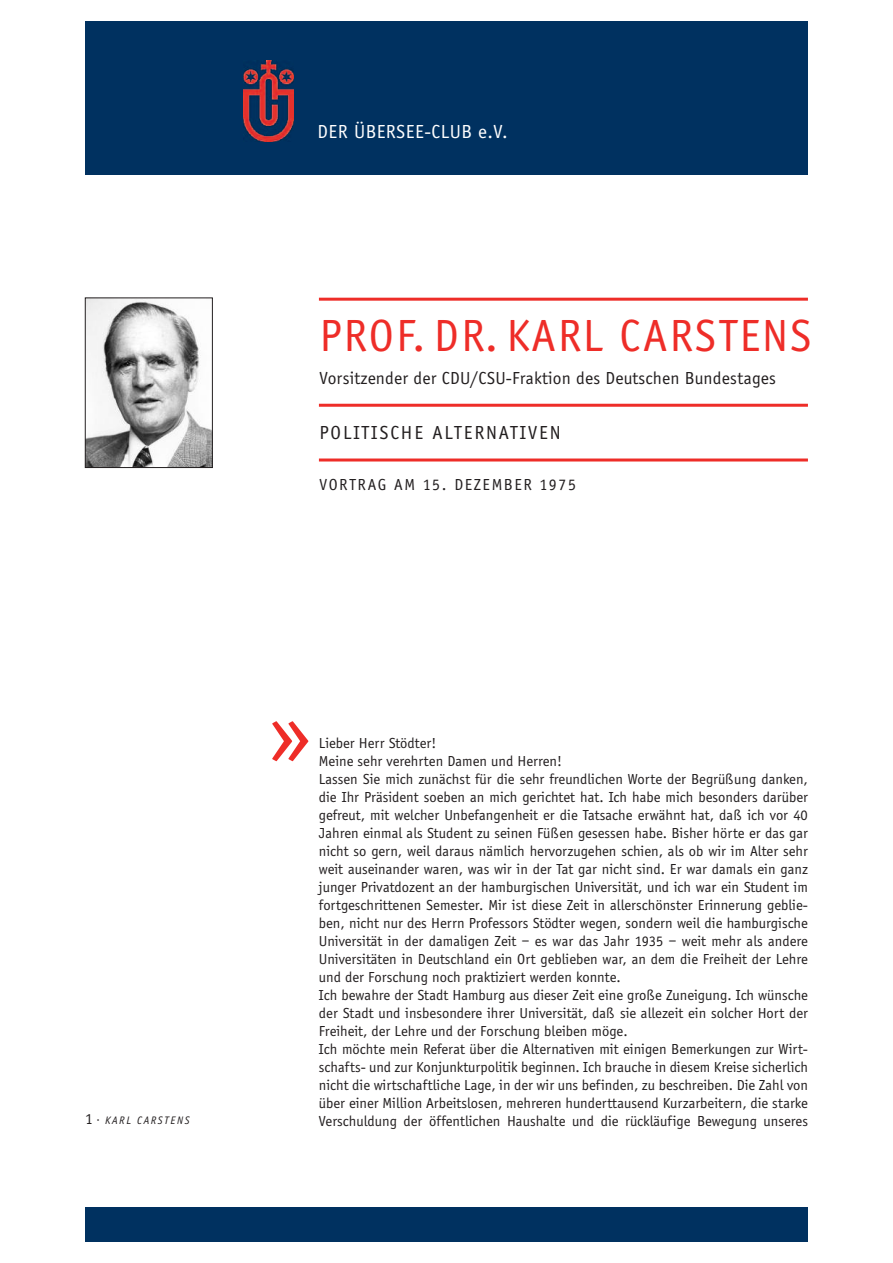
<style>
.page{position:relative;width:893px;height:1263px;background:#fff}
.page>*{position:absolute;margin:0;border:0;box-sizing:border-box;transform-origin:0 0}
.t1{font:90px "Officina Sans";color:#ee2d28}
.t2{font:46.5px "Officina Sans";letter-spacing:.04em;color:#ee2d28}
.t3{font:19.5px "Officina Sans";letter-spacing:.095em;color:#231f20}
.t4{font:19.5px "Officina Sans";letter-spacing:.025em;color:#fff}
.t5{font:18px "Officina Sans";letter-spacing:.01em;color:#231f20}
.t6{font:16.5px "Officina Sans";letter-spacing:.095em;color:#231f20}
.t7{font:15px/18px "Officina Sans";color:#231f20}
.t8{font:italic 11.25px "Officina Sans";letter-spacing:.145em;color:#231f20}
.s1{font-style:normal;font-size:15.75px}
</style>
<div class="page">
<div style="left:85px;top:21px;width:723px;height:153px;background:#003160"></div>
<div style="left:85px;top:1208px;width:723px;height:34px;background:#003160"></div>
<img style="left:244px;top:61px;width:50px;height:80px">
<hr style="left:319px;top:298px;width:489px;height:3px;background:#ee2d28">
<hr style="left:319px;top:404px;width:489px;height:3px;background:#ee2d28">
<hr style="left:319px;top:458px;width:489px;height:3px;background:#ee2d28">
<img style="left:87px;top:300px;width:124px;height:166px">
<div style="left:85px;top:298px;width:128px;height:170px;border:1px solid #231f20"></div>
<h3 class="t4" style="left:318px;top:120px;width:192px">DER ÜBERSEE-CLUB e.V.</h3>
<h2 class="t2" style="left:320px;top:307px;width:493px">PROF. DR. KARL CARSTENS</h2>
<p class="t5" style="left:320px;top:367px;width:458px">Vorsitzender der CDU/CSU-Fraktion des Deutschen Bundestages</p>
<h3 class="t3" style="left:320px;top:421px;width:243px">POLITISCHE ALTERNATIVEN</h3>
<p class="t6" style="left:320px;top:475px;width:258px">VORTRAG AM 15. DEZEMBER 1975</p>
<h1 class="t1" style="left:268px;top:678px;width:44px">»</h1>
<p class="t7" style="left:319px;top:733px;width:491px">Lieber Herr Stödter!<br>Meine sehr verehrten Damen und Herren!<br>Lassen Sie mich zunächst für die sehr freundlichen Worte der Begrüßung danken, die Ihr Präsident soeben an mich gerichtet hat. Ich habe mich besonders darüber gefreut, mit welcher Unbefangenheit er die Tatsache erwähnt hat, daß ich vor 40<br>Jahren einmal als Student zu seinen Füßen gesessen habe. Bisher hörte er das gar nicht so gern, weil daraus nämlich hervorzugehen schien, als ob wir im Alter sehr weit auseinander waren, was wir in der Tat gar nicht sind. Er war damals ein ganz junger Privatdozent an der hamburgischen Universität, und ich war ein Student im fortgeschrittenen Semester. Mir ist diese Zeit in allerschönster Erinnerung geblie&shy;ben, nicht nur des Herrn Professors Stödter wegen, sondern weil die hamburgische Universität in der damaligen Zeit – es war das Jahr 1935 – weit mehr als andere Universitäten in Deutschland ein Ort geblieben war, an dem die Freiheit der Lehre und der Forschung noch praktiziert werden konnte.<br>Ich bewahre der Stadt Hamburg aus dieser Zeit eine große Zuneigung. Ich wünsche der Stadt und insbesondere ihrer Universität, daß sie allezeit ein solcher Hort der Freiheit, der Lehre und der Forschung bleiben möge.<br>Ich möchte mein Referat über die Alternativen mit einigen Bemerkungen zur Wirt&shy;schafts- und zur Konjunkturpolitik beginnen. Ich brauche in diesem Kreise sicherlich nicht die wirtschaftliche Lage, in der wir uns befinden, zu beschreiben. Die Zahl von über einer Million Arbeitslosen, mehreren hunderttausend Kurzarbeitern, die starke</p>
<p class="t8" style="left:85px;top:1113px;width:106px"><span class="s1">1</span> · KARL CARSTENS</p>
<p class="t7" style="left:319px;top:1111px;width:490px">Verschuldung der öffentlichen Haushalte und die rückläufige Bewegung unseres</p>
</div>
